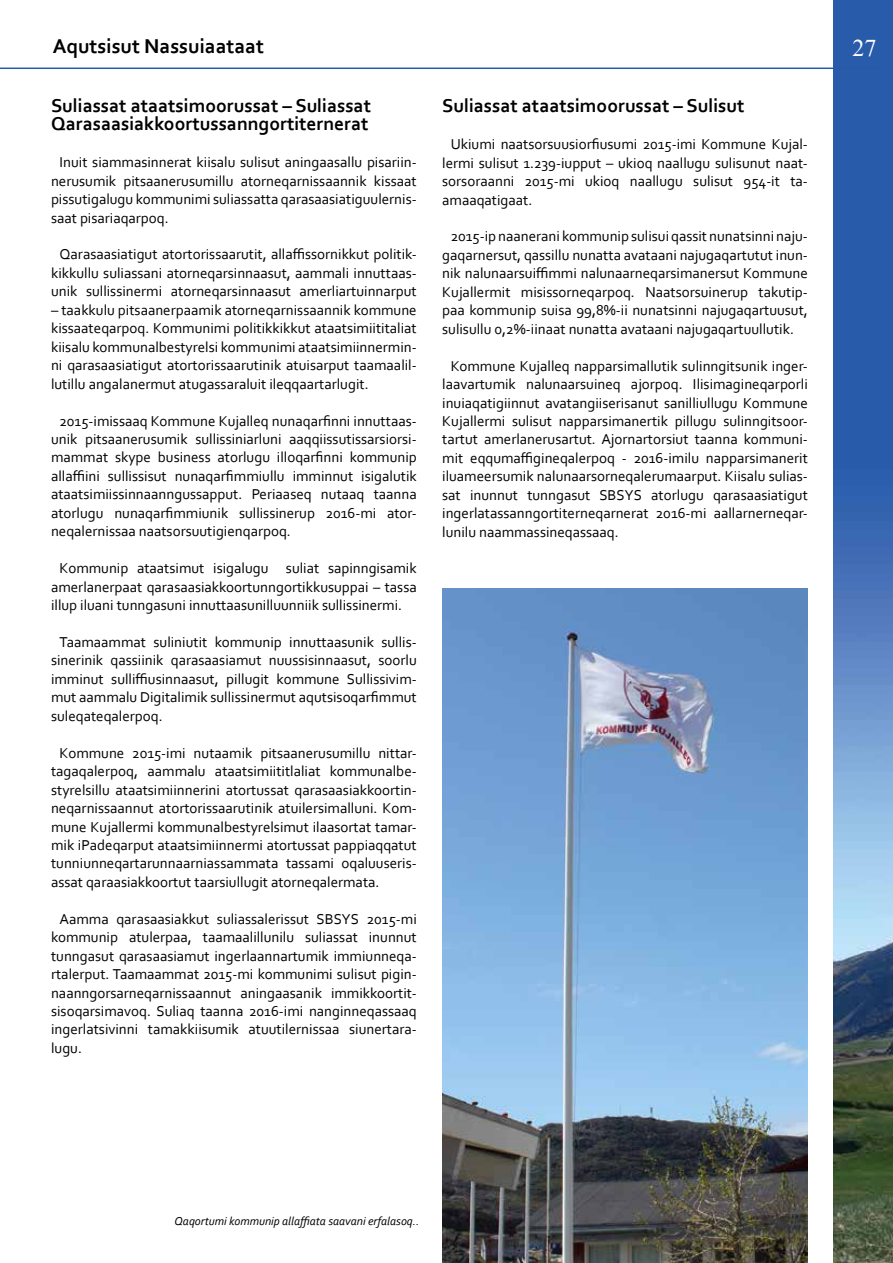
<style>
.page{position:relative;width:893px;height:1263px;background:#fff}
.page>*{position:absolute;margin:0;border:0;box-sizing:border-box;transform-origin:0 0}
.t1{font:24px "Times New Roman";color:#fff}
.t2{font:700 21px "Corbel";color:#000}
.t3{font:700 19.5px/18px "Corbel";color:#000}
.t4{font:15px/18.5px "Corbel";color:#000;text-align:justify}
.t5{font:italic 12px "Corbel";color:#000}
</style>
<div class="page">
<img style="left:833px;top:0;width:60px;height:1263px">
<img style="left:442px;top:588px;width:366px;height:675px">
<hr style="left:0;top:68px;width:884px;height:1px;background:#255caa">
<h2 class="t2" style="left:53px;top:33px;width:213px">Aqutsisut Nassuiaataat</h2>
<h3 class="t3" style="left:51px;top:96px;width:322px">Suliassat ataatsimoorussat – Suliassat<br>Qarasaasiakkoortussanngortiternerat</h3>
<p class="t4" style="left:51px;top:153px;width:367px;text-indent:9px">Inuit siammasinnerat kiisalu sulisut aningaasallu pisariin&shy;nerusumik pitsaanerusumillu atorneqarnissaannik kissaat pissutigalugu kommunimi suliassatta qarasaasiatiguulernis&shy;saat pisariaqarpoq.</p>
<p class="t4" style="left:51px;top:245px;width:367px;text-align:center">Qarasaasiatigut atortorissaarutit, allaffissornikkut politik&shy;kikkullu suliassani atorneqarsinnaasut, aammali innuttaas&shy;unik sullissinermi atorneqarsinnaasut amerliartuinnarput</p>
<p class="t4" style="left:51px;top:300px;width:367px">– taakkulu pitsaanerpaamik atorneqarnissaannik kommune kissaateqarpoq. Kommunimi politikkikkut ataatsimiititaliat kiisalu kommunalbestyrelsi kommunimi ataatsimiinnermin&shy;ni qarasaasiatigut atortorissaarutinik atuisarput taamaalil&shy;lutillu angalanermut atugassaraluit ileqqaartarlugit.</p>
<p class="t4" style="left:51px;top:411px;width:367px;text-indent:8px">2015-imissaaq Kommune Kujalleq nunaqarfinni innuttaas&shy;unik pitsaanerusumik sullissiniarluni aaqqiissutissarsiorsi&shy;mammat skype business atorlugu illoqarfinni kommunip allaffiini sullissisut nunaqarfimmiullu imminnut isigalutik ataatsimiissinnaanngussapput. Periaaseq nutaaq taanna atorlugu nunaqarfimmiunik sullissinerup 2016-mi ator&shy;neqalernissaa naatsorsuutigienqarpoq.</p>
<p class="t4" style="left:51px;top:559px;width:367px;text-indent:9px">Kommunip ataatsimut isigalugu suliat sapinngisamik amerlanerpaat qarasaasiakkoortunngortikkusuppai – tassa illup iluani tunngasuni innuttaasunilluunniik sullissinermi.</p>
<p class="t4" style="left:51px;top:632px;width:367px;text-indent:9px">Taamaammat suliniutit kommunip innuttaasunik sullis&shy;sinerinik qassiinik qarasaasiamut nuussisinnaasut, soorlu imminut sulliffiusinnaasut, pillugit kommune Sullissivim&shy;mut aammalu Digitalimik sullissinermut aqutsisoqarfimmut suleqateqalerpoq.</p>
<p class="t4" style="left:51px;top:743px;width:367px;text-indent:9px">Kommune 2015-imi nutaamik pitsaanerusumillu nittar&shy;tagaqalerpoq, aammalu ataatsimiititlaliat kommunalbe&shy;styrelsillu ataatsimiinnerini atortussat qarasaasiakkoortin&shy;neqarnissaannut atortorissaarutinik atuilersimalluni. Kom&shy;mune Kujallermi kommunalbestyrelsimut ilaasortat tamar&shy;mik iPadeqarput ataatsimiinnermi atortussat pappiaqqatut tunniunneqartarunnaarniassammata tassami oqaluuseris&shy;assat qaraasiakkoortut taarsiullugit atorneqalermata.</p>
<p class="t4" style="left:51px;top:909px;width:367px;text-indent:9px">Aamma qarasaasiakkut suliassalerissut SBSYS 2015-mi kommunip atulerpaa, taamaalillunilu suliassat inunnut tunngasut qarasaasiamut ingerlaannartumik immiunneqa&shy;rtalerput. Taamaammat 2015-mi kommunimi sulisut pigin&shy;naanngorsarneqarnissaannut aningaasanik immikkoortit&shy;sisoqarsimavoq. Suliaq taanna 2016-imi nanginneqassaaq ingerlatsivinni tamakkiisumik atuutilernissaa siunertara&shy;lugu.</p>
<h3 class="t3" style="left:442px;top:96px;width:304px">Suliassat ataatsimoorussat – Sulisut</h3>
<p class="t4" style="left:442px;top:135px;width:367px;text-indent:9px">Ukiumi naatsorsuusiorfiusumi 2015-imi Kommune Kujal&shy;lermi sulisut 1.239-iupput – ukioq naallugu sulisunut naat&shy;sorsoraanni 2015-mi ukioq naallugu sulisut 954-it ta&shy;amaaqatigaat.</p>
<p class="t4" style="left:442px;top:227px;width:367px;text-indent:9px">2015-ip naanerani kommunip sulisui qassit nunatsinni naju&shy;gaqarnersut, qassillu nunatta avataani najugaqartutut inun&shy;nik nalunaarsuiffimmi nalunaarneqarsimanersut Kommune Kujallermit misissorneqarpoq. Naatsorsuinerup takutip&shy;paa kommunip suisa 99,8%-ii nunatsinni najugaqartuusut, sulisullu 0,2%-iinaat nunatta avataani najugaqartuullutik.</p>
<p class="t4" style="left:442px;top:356px;width:367px;text-indent:8px">Kommune Kujalleq napparsimallutik sulinngitsunik inger&shy;laavartumik nalunaarsuineq ajorpoq. Ilisimagineqarporli inuiaqatigiinnut avatangiiserisanut sanilliullugu Kommune Kujallermi sulisut napparsimanertik pillugu sulinngitsoor&shy;tartut amerlanerusartut. Ajornartorsiut taanna kommuni&shy;mit eqqumaffigineqalerpoq - 2016-imilu napparsimanerit iluameersumik nalunaarsorneqalerumaarput. Kiisalu sulias&shy;sat inunnut tunngasut SBSYS atorlugu qarasaasiatigut ingerlatassanngortiterneqarnerat 2016-mi aallarnerneqar&shy;lunilu naammassineqassaaq.</p>
<h1 class="t1" style="left:852px;top:32px;width:25px">27</h1>
<p class="t5" style="left:175px;top:1214px;width:246px">Qaqortumi kommunip allaffiata saavani erfalasoq..</p>
</div>
